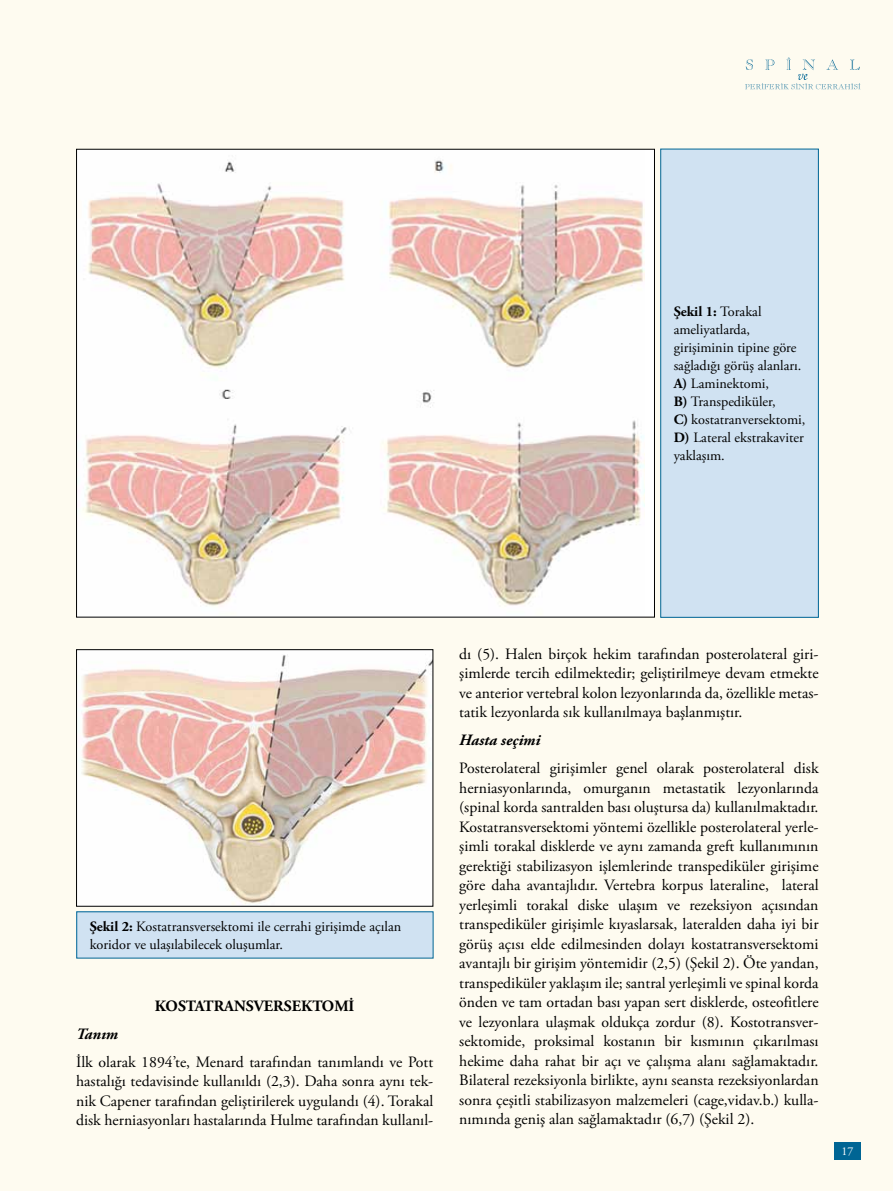
<style>
.page{position:relative;width:893px;height:1191px;background:#fefbf0}
.page>*{position:absolute;margin:0;border:0;box-sizing:border-box;transform-origin:0 0}
.t1{font:15.75px/19.5px "Adobe Garamond Pro";color:#000;text-align:justify}
.t2{font:700 15.75px "Adobe Garamond Pro";color:#000}
.t3{font:italic 700 15.75px "Adobe Garamond Pro";color:#000}
.t4{font:14.25px/18px "Adobe Garamond Pro";color:#000}
.t5{font:12px "Adobe Garamond Pro";color:#fff}
.s1{font-weight:700}
</style>
<div class="page">
<div style="left:834px;top:1141px;width:27px;height:18px;background:#006594"></div>
<svg style="left:745px;top:57px;width:115px;height:32px"></svg>
<img style="left:78px;top:151px;width:567px;height:464px">
<div style="left:661px;top:149px;width:157px;height:468px;background:#d0e2f2"></div>
<div style="left:660px;top:149px;width:159px;height:468px;border:1px solid #006594"></div>
<img style="left:78px;top:651px;width:353px;height:253px">
<div style="left:76px;top:649px;width:357px;height:257px;border:1px solid #000"></div>
<div style="left:77px;top:911px;width:356px;height:47px;background:#d0e2f2"></div>
<p class="t4" style="left:674px;top:303px;width:133px"><span class="s1">Şekil 1:</span> Torakal ameliyatlarda, girişiminin tipine göre sağladığı görüş alanları.<br><span class="s1">A)</span> Laminektomi,<br><span class="s1">B)</span> Transpediküler,<br><span class="s1">C)</span> kostatranversektomi,<br><span class="s1">D)</span> Lateral ekstrakaviter yaklaşım.</p>
<p class="t4" style="left:90px;top:918px;width:313px"><span class="s1">Şekil 2:</span> Kostatransversektomi ile cerrahi girişimde açılan koridor ve ulaşılabilecek oluşumlar.</p>
<p class="t2" style="left:155px;top:996px;width:191px">KOSTATRANSVERSEKTOMİ</p>
<p class="t3" style="left:76px;top:1024px;width:43px">Tanım</p>
<p class="t1" style="left:76px;top:1052px;width:359px">İlk olarak 1894’te, Menard tarafından tanımlandı ve Pott hastalığı tedavisinde kullanıldı (2,3). Daha sonra aynı tek&shy;nik Capener tarafından geliştirilerek uygulandı (4). Torakal disk herniasyonları hastalarında Hulme tarafından kullanıl-</p>
<p class="t1" style="left:459px;top:644px;width:361px">dı (5). Halen birçok hekim tarafından posterolateral giri&shy;şimlerde tercih edilmektedir; geliştirilmeye devam etmekte ve anterior vertebral kolon lezyonlarında da, özellikle metas&shy;tatik lezyonlarda sık kullanılmaya başlanmıştır.</p>
<p class="t3" style="left:459px;top:731px;width:83px">Hasta seçimi</p>
<p class="t1" style="left:459px;top:759px;width:361px">Posterolateral girişimler genel olarak posterolateral disk herniasyonlarında, omurganın metastatik lezyonlarında (spinal korda santralden bası oluştursa da) kullanılmaktadır.<br>Kostatransversektomi yöntemi özellikle posterolateral yerle&shy;şimli torakal disklerde ve aynı zamanda greft kullanımının gerektiği stabilizasyon işlemlerinde transpediküler girişime göre daha avantajlıdır. Vertebra korpus lateraline, lateral yerleşimli torakal diske ulaşım ve rezeksiyon açısından transpediküler girişimle kıyaslarsak, lateralden daha iyi bir görüş açısı elde edilmesinden dolayı kostatransversektomi avantajlı bir girişim yöntemidir (2,5) (Şekil 2). Öte yandan, transpediküler yaklaşım ile; santral yerleşimli ve spinal korda önden ve tam ortadan bası yapan sert disklerde, osteofitlere ve lezyonlara ulaşmak oldukça zordur (8). Kostotransver&shy;sektomide, proksimal kostanın bir kısmının çıkarılması hekime daha rahat bir açı ve çalışma alanı sağlamaktadır.<br>Bilateral rezeksiyonla birlikte, aynı seansta rezeksiyonlardan sonra çeşitli stabilizasyon malzemeleri (cage,vidav.b.) kulla&shy;nımında geniş alan sağlamaktadır (6,7) (Şekil 2).</p>
<p class="t5" style="left:842px;top:1143px;width:13px">17</p>
</div>
